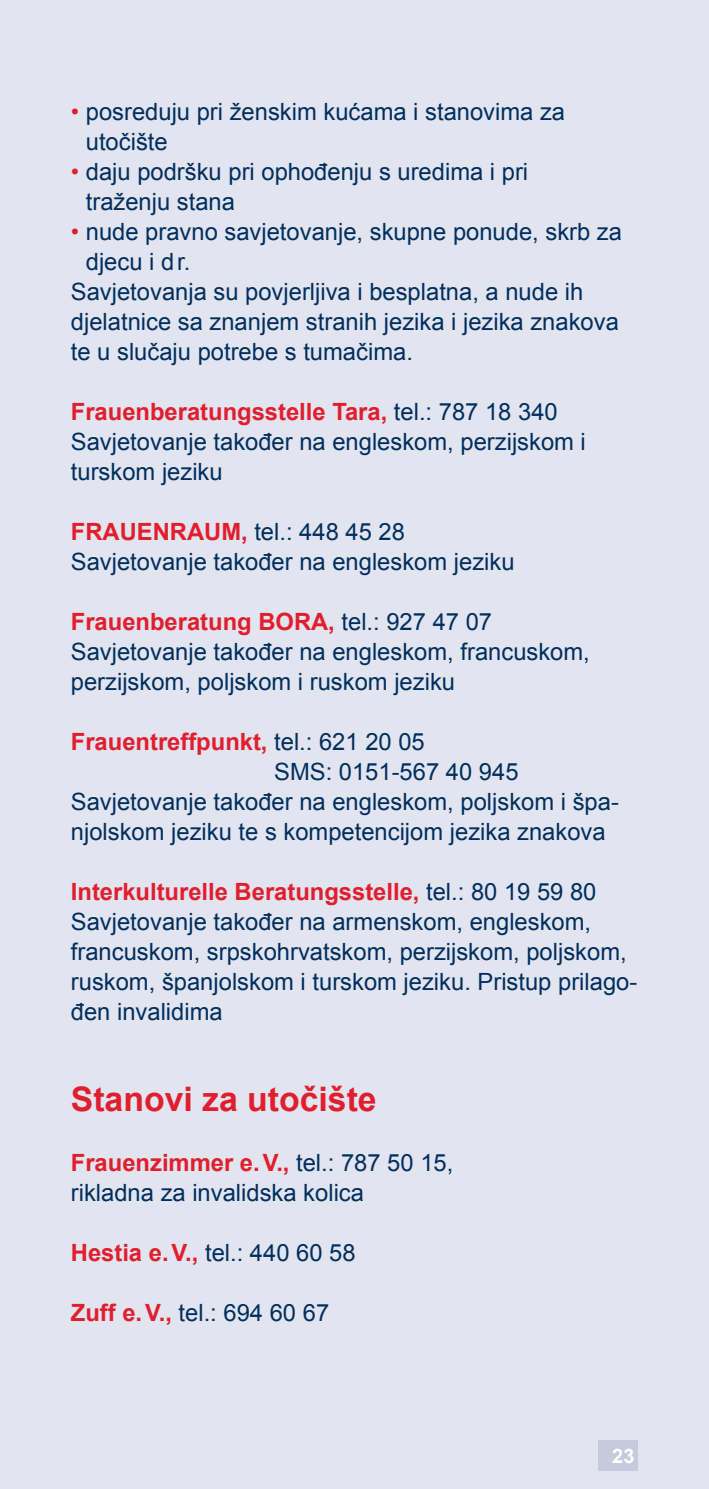
<style>
.page{position:relative;width:709px;height:1489px;background:#fff}
.page>*{position:absolute;margin:0;border:0;box-sizing:border-box;transform-origin:0 0}
.t1{font:700 33.75px "Arial";color:#e01e2e}
.t2{font:23.75px/30px "Arial";color:#002f5f}
.t3{font:700 23.75px "Arial";color:#e01e2e}
.t4{font:700 20px "Arial";color:#fff}
.s1{color:#e01e2e}
.s2{font-weight:700;color:#e01e2e}
.s3{font-weight:400;color:#002f5f}
</style>
<div class="page">
<div style="left:0;top:0;width:709px;height:1488px;background:#e2e4ef"></div>
<div style="left:598px;top:1440px;width:40px;height:30px;background:#c6cadd"></div>
<p class="t2" style="left:86px;top:97px;width:481px;text-indent:-15px"><span class="s1">•</span> posreduju pri ženskim kućama i stanovima za utočište</p>
<p class="t2" style="left:86px;top:157px;width:444px;text-indent:-15px"><span class="s1">•</span> daju podršku pri ophođenju s uredima i pri traženju stana</p>
<p class="t2" style="left:71px;top:217px;width:552px"><span class="s1">•</span> nude pravno savjetovanje, skupne ponude, skrb za</p>
<p class="t2" style="left:86px;top:247px;width:106px">djecu i dr.</p>
<p class="t2" style="left:71px;top:277px;width:514px">Savjetovanja su povjerljiva i besplatna, a nude ih</p>
<p class="t2" style="left:71px;top:307px;width:549px">djelatnice sa znanjem stranih jezika i jezika znakova</p>
<p class="t2" style="left:71px;top:337px;width:343px">te u slučaju potrebe s tumačima.</p>
<p class="t2" style="left:71px;top:397px;width:516px"><span class="s2">Frauenberatungsstelle Tara,</span> tel.: 787 18 340<br>Savjetovanje također na engleskom, perzijskom i turskom jeziku</p>
<p class="t2" style="left:71px;top:517px;width:445px"><span class="s2">FRAUENRAUM,</span> tel.: 448 45 28<br>Savjetovanje također na engleskom jeziku</p>
<p class="t2" style="left:71px;top:607px;width:520px"><span class="s2">Frauenberatung BORA,</span> tel.: 927 47 07<br>Savjetovanje također na engleskom, francuskom, perzijskom, poljskom i ruskom jeziku</p>
<p class="t3" style="left:71px;top:726px;width:355px">Frauentreffpunkt, <span class="s3">tel.: 621 20 05</span></p>
<p class="t2" style="left:274px;top:757px;width:246px">SMS: 0151-567 40 945</p>
<p class="t2" style="left:71px;top:787px;width:549px">Savjetovanje također na engleskom, poljskom i špa-</p>
<p class="t2" style="left:71px;top:817px;width:536px">njolskom jeziku te s kompetencijom jezika znakova</p>
<p class="t2" style="left:71px;top:877px;width:568px"><span class="s2">Interkulturelle Beratungsstelle,</span> tel.: 80 19 59 80<br>Savjetovanje također na armenskom, engleskom, francuskom, srpskohrvatskom, perzijskom, poljskom, ruskom, španjolskom i turskom jeziku. Pristup prilago&shy;đen invalidima</p>
<h1 class="t1" style="left:71px;top:1076px;width:307px">Stanovi za utočište</h1>
<p class="t2" style="left:71px;top:1147px;width:384px"><span class="s2">Frauenzimmer e.V.,</span> tel.: 787 50 15, rikladna za invalidska kolica</p>
<p class="t2" style="left:71px;top:1237px;width:286px"><span class="s2">Hestia e.V.,</span> tel.: 440 60 58</p>
<p class="t2" style="left:71px;top:1297px;width:260px"><span class="s2">Zuff e.V.,</span> tel.: 694 60 67</p>
<p class="t4" style="left:612px;top:1442px;width:24px">23</p>
</div>
